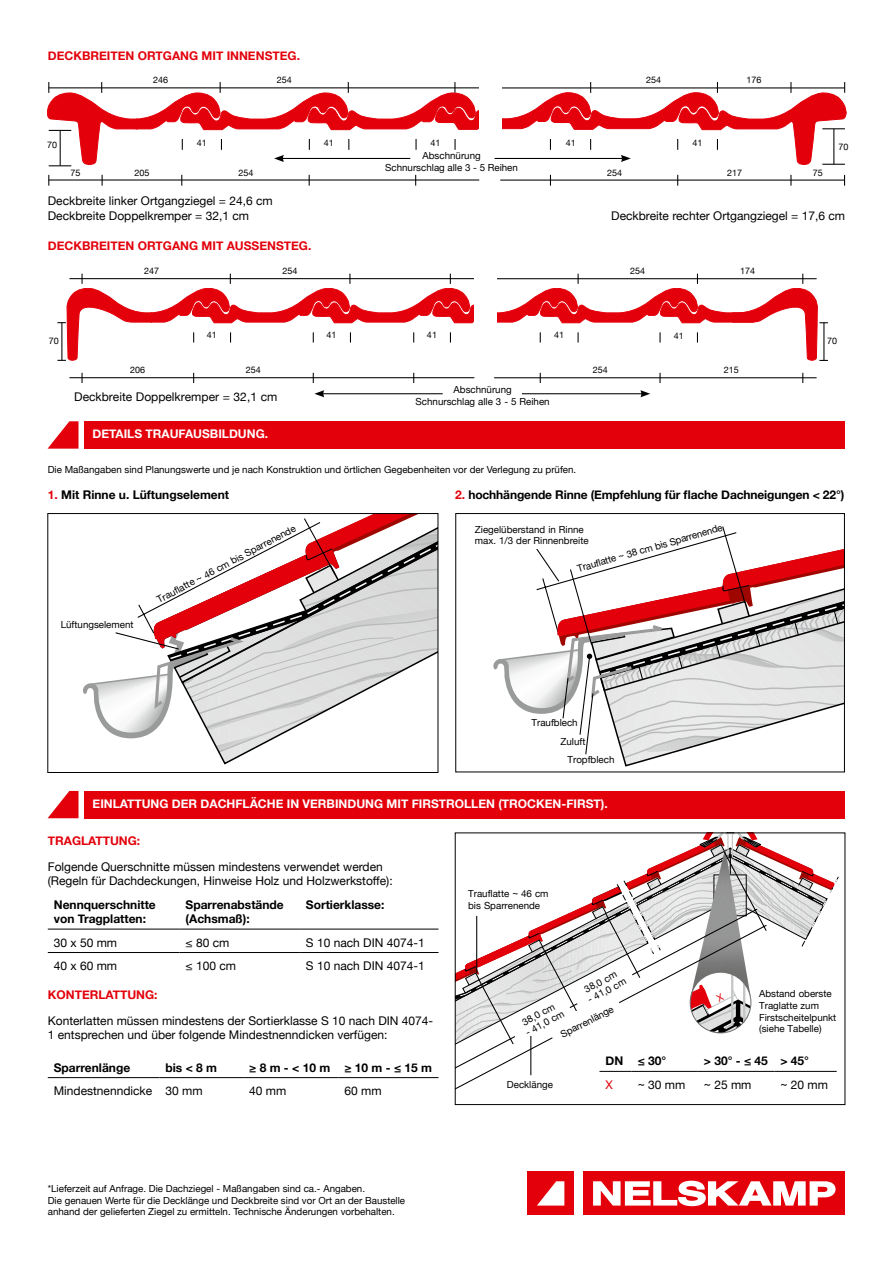
<style>
.page{position:relative;width:893px;height:1263px;background:#fff}
.page>*{position:absolute;margin:0;border:0;box-sizing:border-box;transform-origin:0 0}
.t1{font:20.85px "Times";color:#000}
.t2{font:12px/14.4px "Helvetica Neue";color:#000}
.t3{font:700 12px/14.4px "Helvetica Neue";color:#000}
.t4{font:700 12px "Helvetica Neue";color:#e3000b}
.t5{font:700 12px "Helvetica Neue";color:#fff}
.t6{font:12px "Helvetica Neue";color:#e3000b}
.t7{font:9.75px/11.7px "Helvetica Neue";color:#000}
.t8{font:9px "Helvetica Neue";color:#000}
.s1{color:#e3000b}
</style>
<div class="page">
<div style="left:527px;top:1172px;width:47px;height:43px;background:#e3000b"></div>
<svg style="left:537px;top:1181px;width:27px;height:24px"></svg>
<div style="left:583px;top:1172px;width:262px;height:43px;background:#e3000b"></div>
<svg style="left:593px;top:1181px;width:243px;height:25px"></svg>
<hr style="left:49px;top:179px;width:430px;height:2px;background:#000">
<hr style="left:500px;top:180px;width:344px;height:1px;background:#000">
<hr style="left:322px;top:393px;width:121px;height:1px;background:#000">
<svg style="left:314px;top:390px;width:10px;height:7px"></svg>
<hr style="left:522px;top:393px;width:121px;height:1px;background:#000">
<svg style="left:640px;top:390px;width:10px;height:7px"></svg>
<svg style="left:57px;top:274px;width:771px;height:87px"></svg>
<hr style="left:69px;top:278px;width:405px;height:1px;background:#000">
<hr style="left:69px;top:377px;width:405px;height:1px;background:#000">
<hr style="left:494px;top:278px;width:323px;height:1px;background:#000">
<hr style="left:494px;top:377px;width:323px;height:1px;background:#000">
<svg style="left:659px;top:373px;width:2px;height:10px"></svg>
<svg style="left:83px;top:515px;width:353px;height:250px"></svg>
<div style="left:48px;top:513px;width:390px;height:260px;border:1px solid #000"></div>
<svg style="left:493px;top:526px;width:350px;height:240px"></svg>
<div style="left:455px;top:513px;width:390px;height:259px;border:1px solid #000"></div>
<div style="left:516px;top:526px;width:39px;height:23px;background:#fff"></div>
<hr style="left:48px;top:929px;width:132px;height:1px;background:#000">
<hr style="left:180px;top:929px;width:120px;height:1px;background:#000">
<hr style="left:300px;top:929px;width:138px;height:1px;background:#000">
<hr style="left:48px;top:952px;width:132px;height:1px;background:#000">
<hr style="left:180px;top:952px;width:120px;height:1px;background:#000">
<hr style="left:300px;top:952px;width:138px;height:1px;background:#000">
<hr style="left:48px;top:1077px;width:112px;height:1px;background:#000">
<hr style="left:160px;top:1077px;width:83px;height:1px;background:#000">
<hr style="left:243px;top:1077px;width:95px;height:1px;background:#000">
<hr style="left:338px;top:1077px;width:100px;height:1px;background:#000">
<div style="left:85px;top:791px;width:760px;height:27px;background:#e3000b"></div>
<svg style="left:48px;top:791px;width:31px;height:27px"></svg>
<div style="left:85px;top:421px;width:760px;height:28px;background:#e3000b"></div>
<svg style="left:48px;top:421px;width:31px;height:28px"></svg>
<svg style="left:47px;top:82px;width:799px;height:84px"></svg>
<div style="left:479px;top:77px;width:23px;height:68px;background:#fff"></div>
<div style="left:474px;top:267px;width:22px;height:77px;background:#fff"></div>
<svg style="left:455px;top:833px;width:384px;height:264px"></svg>
<p class="t4" style="left:48px;top:46px;width:254px">DECKBREITEN ORTGANG MIT INNENSTEG.</p>
<p class="t8" style="left:153px;top:74px;width:17px">246</p>
<p class="t8" style="left:277px;top:74px;width:17px">254</p>
<p class="t8" style="left:646px;top:74px;width:17px">254</p>
<p class="t8" style="left:747px;top:74px;width:17px">176</p>
<p class="t8" style="left:197px;top:136px;width:12px">41</p>
<p class="t8" style="left:324px;top:136px;width:12px">41</p>
<p class="t8" style="left:430px;top:136px;width:12px">41</p>
<p class="t8" style="left:566px;top:136px;width:12px">41</p>
<p class="t8" style="left:693px;top:136px;width:12px">41</p>
<p class="t8" style="left:607px;top:166px;width:17px">254</p>
<p class="t8" style="left:727px;top:166px;width:17px">217</p>
<p class="t8" style="left:813px;top:166px;width:12px">75</p>
<p class="t8" style="left:47px;top:139px;width:12px">70</p>
<p class="t8" style="left:839px;top:140px;width:12px">70</p>
<p class="t7" style="left:385px;top:150px;width:134px;text-align:center">Abschnürung<br>Schnurschlag alle 3 - 5 Reihen</p>
<p class="t8" style="left:70px;top:166px;width:12px">75</p>
<p class="t8" style="left:135px;top:166px;width:17px">205</p>
<p class="t8" style="left:238px;top:166px;width:17px">254</p>
<p class="t2" style="left:48px;top:195px;width:227px">Deckbreite linker Ortgangziegel = 24,6 cm<br>Deckbreite Doppelkremper = 32,1 cm</p>
<p class="t4" style="left:48px;top:236px;width:265px">DECKBREITEN ORTGANG MIT AUSSENSTEG.</p>
<p class="t2" style="left:611px;top:209px;width:235px">Deckbreite rechter Ortgangziegel = 17,6 cm</p>
<p class="t8" style="left:144px;top:264px;width:17px">247</p>
<p class="t8" style="left:740px;top:264px;width:17px">174</p>
<p class="t8" style="left:282px;top:264px;width:17px">254</p>
<p class="t8" style="left:630px;top:264px;width:17px">254</p>
<p class="t8" style="left:207px;top:329px;width:12px">41</p>
<p class="t8" style="left:327px;top:329px;width:12px">41</p>
<p class="t8" style="left:427px;top:329px;width:12px">41</p>
<p class="t8" style="left:554px;top:329px;width:12px">41</p>
<p class="t8" style="left:674px;top:330px;width:12px">41</p>
<p class="t8" style="left:49px;top:334px;width:12px">70</p>
<p class="t8" style="left:827px;top:334px;width:12px">70</p>
<p class="t8" style="left:246px;top:363px;width:17px">254</p>
<p class="t8" style="left:593px;top:363px;width:17px">254</p>
<p class="t8" style="left:130px;top:363px;width:17px">206</p>
<p class="t8" style="left:724px;top:363px;width:17px">215</p>
<p class="t2" style="left:74px;top:390px;width:205px">Deckbreite Doppelkremper = 32,1 cm</p>
<p class="t7" style="left:416px;top:384px;width:136px;text-align:center">Abschnürung<br>Schnurschlag alle 3 - 5 Reihen</p>
<p class="t5" style="left:93px;top:424px;width:177px">DETAILS TRAUFAUSBILDUNG.</p>
<p class="t7" style="left:48px;top:464px;width:530px">Die Maßangaben sind Planungswerte und je nach Konstruktion und örtlichen Gegebenheiten vor der Verlegung zu prüfen.</p>
<p class="t3" style="left:48px;top:488px;width:183px"><span class="s1">1.</span> Mit Rinne u. Lüftungselement</p>
<p class="t3" style="left:455px;top:488px;width:391px"><span class="s1">2.</span> hochhängende Rinne (Empfehlung für flache Dachneigungen &lt; 22°)</p>
<p class="t7" style="left:61px;top:619px;width:74px">Lüftungselement</p>
<p class="t7" style="left:155px;top:596px;width:157px;rotate:-28deg">Trauflatte ~ 46 cm bis Sparrenende</p>
<p class="t7" style="left:576px;top:563px;width:152px;rotate:-16deg">Trauflatte ~ 38 cm bis Sparrenende</p>
<p class="t7" style="left:475px;top:524px;width:115px">Ziegelüberstand in Rinne max. 1/3 der Rinnenbreite</p>
<p class="t7" style="left:531px;top:718px;width:48px">Traufblech</p>
<p class="t7" style="left:567px;top:733px;width:48px;line-height:18px;text-indent:-7px">Zuluft<br>Tropfblech</p>
<p class="t5" style="left:93px;top:794px;width:517px">EINLATTUNG DER DACHFLÄCHE IN VERBINDUNG MIT FIRSTROLLEN (TROCKEN-FIRST).</p>
<p class="t4" style="left:48px;top:831px;width:94px">TRAGLATTUNG:</p>
<p class="t2" style="left:48px;top:860px;width:346px">Folgende Querschnitte müssen mindestens verwendet werden (Regeln für Dachdeckungen, Hinweise Holz und Holzwerkstoffe):</p>
<p class="t3" style="left:54px;top:897px;width:104px">Nennquerschnitte von Tragplatten:</p>
<p class="t3" style="left:186px;top:897px;width:100px">Sparrenabstände (Achsmaß):</p>
<p class="t3" style="left:306px;top:897px;width:80px">Sortierklasse:</p>
<p class="t2" style="left:54px;top:936px;width:65px">30 x 50 mm</p>
<p class="t2" style="left:186px;top:936px;width:45px">≤ 80 cm</p>
<p class="t2" style="left:306px;top:936px;width:120px">S 10 nach DIN 4074-1</p>
<p class="t2" style="left:54px;top:959px;width:65px">40 x 60 mm</p>
<p class="t2" style="left:186px;top:959px;width:52px">≤ 100 cm</p>
<p class="t2" style="left:306px;top:959px;width:120px">S 10 nach DIN 4074-1</p>
<p class="t4" style="left:48px;top:985px;width:111px">KONTERLATTUNG:</p>
<p class="t2" style="left:48px;top:1014px;width:387px">Konterlatten müssen mindestens der Sortierklasse S 10 nach DIN 4074-<br>1 entsprechen und über folgende Mindestnenndicken verfügen:</p>
<p class="t3" style="left:54px;top:1060px;width:78px">Sparrenlänge</p>
<p class="t3" style="left:166px;top:1060px;width:53px">bis &lt; 8 m</p>
<p class="t3" style="left:249px;top:1060px;width:184px">≥ 8 m - &lt; 10 m ≥ 10 m - ≤ 15 m</p>
<p class="t2" style="left:54px;top:1084px;width:150px">Mindestnenndicke 30 mm</p>
<p class="t2" style="left:249px;top:1084px;width:39px">40 mm</p>
<p class="t2" style="left:344px;top:1084px;width:39px">60 mm</p>
<h1 class="t1" style="left:15px;top:852px;width:170px">tiefhängende Rinne:</h1>
<p class="t7" style="left:468px;top:888px;width:82px">Trauflatte ~ 46 cm bis Sparrenende</p>
<p class="t7" style="left:582px;top:985px;width:37px;rotate:-28deg">38,0 cm</p>
<p class="t7" style="left:586px;top:995px;width:44px;rotate:-28deg">- 41,0 cm</p>
<p class="t7" style="left:520px;top:1018px;width:37px;rotate:-28deg">38,0 cm</p>
<p class="t7" style="left:559px;top:1030px;width:60px;rotate:-27deg">Sparrenlänge</p>
<p class="t7" style="left:524px;top:1028px;width:44px;rotate:-28deg">- 41,0 cm</p>
<p class="t7" style="left:759px;top:988px;width:79px">Abstand oberste<br>Traglatte zum<br>Firstscheitelpunkt (siehe Tabelle)</p>
<p class="t7" style="left:507px;top:1079px;width:48px">Decklänge</p>
<p class="t3" style="left:605px;top:1054px;width:62px">DN ≤ 30°</p>
<p class="t3" style="left:704px;top:1054px;width:107px">&gt; 30° - ≤ 45 &gt; 45°</p>
<p class="t6" style="left:605px;top:1076px;width:9px">X</p>
<p class="t2" style="left:638px;top:1078px;width:49px">~ 30 mm</p>
<p class="t2" style="left:704px;top:1078px;width:49px">~ 25 mm</p>
<p class="t2" style="left:780px;top:1078px;width:49px">~ 20 mm</p>
<p class="t7" style="left:48px;top:1183px;width:359px">*Lieferzeit auf Anfrage. Die Dachziegel - Maßangaben sind ca.- Angaben.<br>Die genauen Werte für die Decklänge und Deckbreite sind vor Ort an der Baustelle anhand der gelieferten Ziegel zu ermitteln. Technische Änderungen vorbehalten.</p>
</div>
